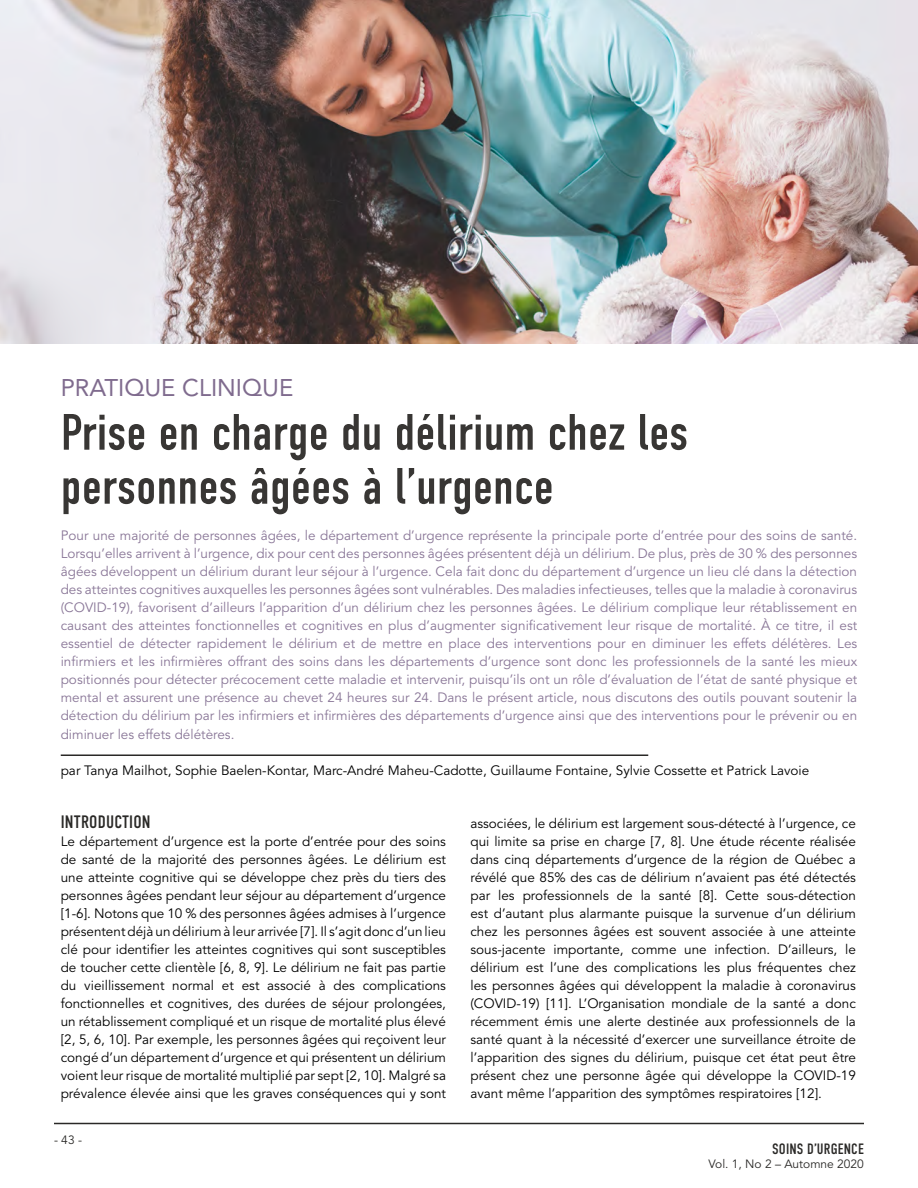
<style>
.page{position:relative;width:918px;height:1188px;background:#fff}
.page>*{position:absolute;margin:0;border:0;box-sizing:border-box;transform-origin:0 0}
.t1{font:51px/54px "DIN Condensed";color:#383634}
.t2{font:24px "Avenir LT Std";color:#7f6b8e}
.t3{font:18px "DIN Condensed";letter-spacing:.01em;color:#2a2927}
.t4{font:15px "DIN Condensed";letter-spacing:.01em;color:#2a2927}
.t5{font:13.5px/18px "Avenir LT Std";color:#000;text-align:justify}
.t6{font:13.5px/18px "Avenir LT Std";color:#897697;text-align:justify}
.t7{font:12px "Avenir LT Std";color:#2a2927}
</style>
<div class="page">
<hr style="left:54px;top:1123px;width:810px;height:1px;background:#2a2927">
<img style="left:0;top:0;width:918px;height:344px">
<hr style="left:61px;top:754px;width:587px;height:2px;background:#2a2927">
<h2 class="t2" style="left:61px;top:373px;width:234px">PRATIQUE CLINIQUE</h2>
<h1 class="t1" style="left:61px;top:406px;width:629px">Prise en charge du délirium chez les personnes âgées à l’urgence</h1>
<p class="t6" style="left:61px;top:526px;width:798px">Pour une majorité de personnes âgées, le département d’urgence représente la principale porte d’entrée pour des soins de santé.<br>Lorsqu’elles arrivent à l’urgence, dix pour cent des personnes âgées présentent déjà un délirium. De plus, près de 30 % des personnes âgées développent un délirium durant leur séjour à l’urgence. Cela fait donc du département d’urgence un lieu clé dans la détection des atteintes cognitives auxquelles les personnes âgées sont vulnérables. Des maladies infectieuses, telles que la maladie à coronavirus (COVID-19), favorisent d’ailleurs l’apparition d’un délirium chez les personnes âgées. Le délirium complique leur rétablissement en causant des atteintes fonctionnelles et cognitives en plus d’augmenter significativement leur risque de mortalité. À ce titre, il est essentiel de détecter rapidement le délirium et de mettre en place des interventions pour en diminuer les effets délétères. Les infirmiers et les infirmières offrant des soins dans les départements d’urgence sont donc les professionnels de la santé les mieux positionnés pour détecter précocement cette maladie et intervenir, puisqu’ils ont un rôle d’évaluation de l’état de santé physique et mental et assurent une présence au chevet 24 heures sur 24. Dans le présent article, nous discutons des outils pouvant soutenir la détection du délirium par les infirmiers et infirmières des départements d’urgence ainsi que des interventions pour le prévenir ou en</p>
<p class="t6" style="left:61px;top:726px;width:175px">diminuer les effets délétères.</p>
<p class="t5" style="left:61px;top:762px;width:750px">par Tanya Mailhot, Sophie Baelen-Kontar, Marc-André Maheu-Cadotte, Guillaume Fontaine, Sylvie Cossette et Patrick Lavoie</p>
<h3 class="t3" style="left:61px;top:812px;width:91px">INTRODUCTION</h3>
<p class="t5" style="left:61px;top:833px;width:387px">Le département d’urgence est la porte d’entrée pour des soins de santé de la majorité des personnes âgées. Le délirium est une atteinte cognitive qui se développe chez près du tiers des personnes âgées pendant leur séjour au département d’urgence [1-6]. Notons que 10 % des personnes âgées admises à l’urgence présentent déjà un délirium à leur arrivée [7]. Il s’agit donc d’un lieu clé pour identifier les atteintes cognitives qui sont susceptibles de toucher cette clientèle [6, 8, 9]. Le délirium ne fait pas partie du vieillissement normal et est associé à des complications fonctionnelles et cognitives, des durées de séjour prolongées, un rétablissement compliqué et un risque de mortalité plus élevé [2, 5, 6, 10]. Par exemple, les personnes âgées qui reçoivent leur congé d’un département d’urgence et qui présentent un délirium voient leur risque de mortalité multiplié par sept [2, 10]. Malgré sa prévalence élevée ainsi que les graves conséquences qui y sont</p>
<p class="t5" style="left:470px;top:815px;width:387px">associées, le délirium est largement sous-détecté à l’urgence, ce qui limite sa prise en charge [7, 8]. Une étude récente réalisée dans cinq départements d’urgence de la région de Québec a révélé que 85% des cas de délirium n’avaient pas été détectés par les professionnels de la santé [8]. Cette sous-détection est d’autant plus alarmante puisque la survenue d’un délirium chez les personnes âgées est souvent associée à une atteinte sous-jacente importante, comme une infection. D’ailleurs, le délirium est l’une des complications les plus fréquentes chez les personnes âgées qui développent la maladie à coronavirus (COVID-19) [11]. L’Organisation mondiale de la santé a donc récemment émis une alerte destinée aux professionnels de la santé quant à la nécessité d’exercer une surveillance étroite de l’apparition des signes du délirium, puisque cet état peut être présent chez une personne âgée qui développe la COVID-19 avant même l’apparition des symptômes respiratoires [12].</p>
<p class="t7" style="left:54px;top:1133px;width:30px">- 43 -</p>
<p class="t4" style="left:772px;top:1140px;width:93px">SOINS D’URGENCE</p>
<p class="t7" style="left:709px;top:1157px;width:157px">Vol. 1, No 2 – Automne 2020</p>
</div>
